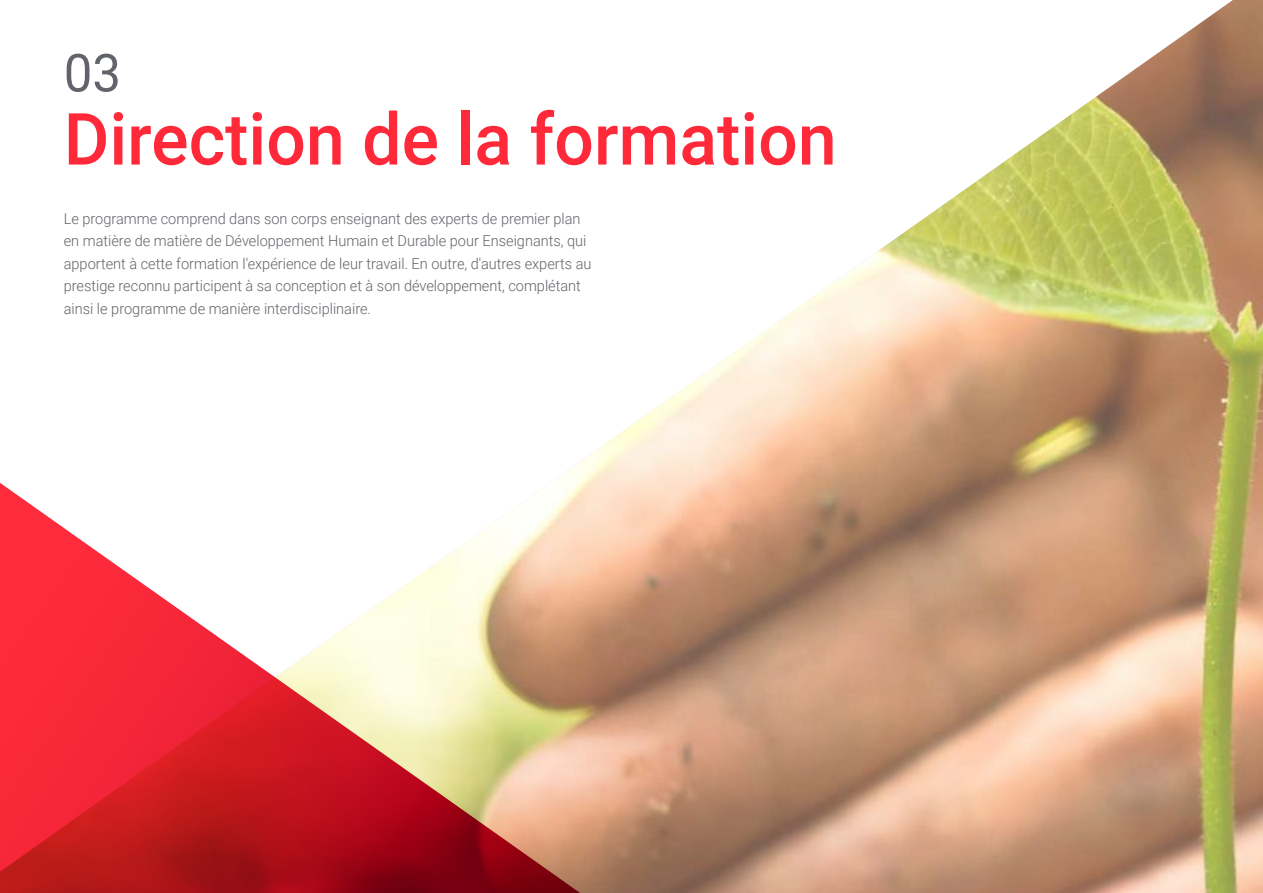
<style>
.page{position:relative;width:1263px;height:893px;background:#fff}
.page>*{position:absolute;margin:0;border:0;box-sizing:border-box;transform-origin:0 0}
.t1{font:500 72px "Roboto";color:#ff293a}
.t2{font:52.5px "Roboto";color:#61646a}
.t3{font:300 15px/22.5px "Roboto";color:#61646a}
</style>
<div class="page">
<img style="left:571px;top:0;width:692px;height:893px">
<svg style="left:0;top:468px;width:640px;height:425px"></svg>
<h2 class="t2" style="left:64px;top:36px;width:59px">03</h2>
<h1 class="t1" style="left:64px;top:89px;width:774px">Direction de la formation</h1>
<p class="t3" style="left:64px;top:207px;width:529px">Le programme comprend dans son corps enseignant des experts de premier plan en matière de matière de Développement Humain et Durable pour Enseignants, qui apportent à cette formation l'expérience de leur travail. En outre, d'autres experts au prestige reconnu participent à sa conception et à son développement, complétant ainsi le programme de manière interdisciplinaire.</p>
</div>
